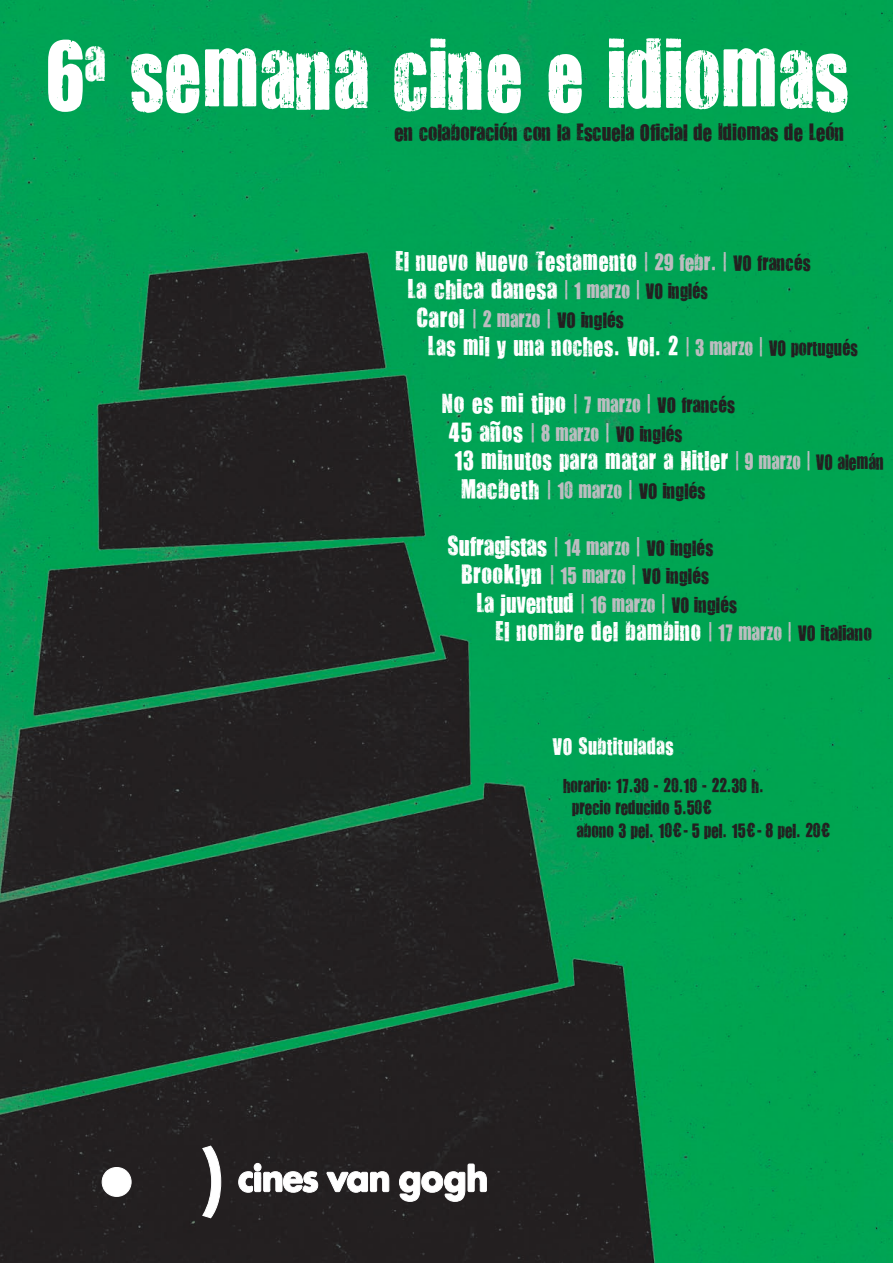
<style>
.page{position:relative;width:893px;height:1263px;background:#fff}
.page>*{position:absolute;margin:0;border:0;box-sizing:border-box;transform-origin:0 0}
.t1{font:81px "You Are Loved Modif";letter-spacing:.01em;color:#fff}
.t2{font:22.5px/28.5px "You Are Loved Modif";letter-spacing:.025em;color:#fff}
.t3{font:22.5px "You Are Loved Modif";color:#fff;scale:1.05 1}
.t4{font:22.5px "You Are Loved Modif";letter-spacing:.025em;color:#fff;scale:1.05 1}
.t5{font:19.5px "You Are Loved Modif";color:#bcbdc0;scale:1.05 1}
.t6{font:19.5px "You Are Loved Modif";color:#231f20;scale:1.06 1}
.t7{font:19.5px "You Are Loved Modif";letter-spacing:.025em;color:#fff}
.t8{font:16.5px/22.5px "You Are Loved Modif";color:#231f20}
.s1{font-size:19.5px;color:#bcbdc0}
.s2{font-size:18px;color:#231f20}
.s3{font-size:22.5px;color:#fff}
</style>
<div class="page">
<img style="left:0;top:0;width:893px;height:1263px">
<svg style="left:203px;top:1146px;width:18px;height:72px"></svg>
<div style="left:102px;top:1167px;width:29px;height:29px;background:#fff;border-radius:50%"></div>
<div style="left:102px;top:1167px;width:29px;height:29px;border:1px solid #fff;border-radius:50%"></div>
<svg style="left:264px;top:1171px;width:54px;height:21px"></svg>
<svg style="left:327px;top:1171px;width:62px;height:21px"></svg>
<div style="left:354px;top:1177px;width:8px;height:9px;border:1px solid #fff;border-radius:50%"></div>
<svg style="left:239px;top:1171px;width:14px;height:21px"></svg>
<div style="left:255px;top:1172px;width:6px;height:19px;background:#fff"></div>
<div style="left:255px;top:1172px;width:6px;height:20px;border:1px solid #fff"></div>
<div style="left:254px;top:1163px;width:7px;height:8px;background:#fff;border-radius:50%"></div>
<div style="left:254px;top:1163px;width:7px;height:8px;border:1px solid #fff;border-radius:50%"></div>
<svg style="left:399px;top:1164px;width:88px;height:37px"></svg>
<div style="left:451px;top:1177px;width:8px;height:9px;border:1px solid #fff;border-radius:50%"></div>
<h1 class="t1" style="left:46px;top:31px;width:804px">6<sup>a</sup> semana cine e idiomas</h1>
<p class="t6" style="left:394px;top:121px;width:426px">en colaboración con la Escuela Oficial de Idiomas de León</p>
<p class="t2" style="left:408px;top:248px;width:405px;text-indent:-12px">El nuevo Nuevo Testamento <span class="s1">| 29 febr. |</span> <span class="s2">VO francés<br></span>La chica danesa <span class="s1">| 1 marzo |</span> <span class="s2">VO inglés</span></p>
<p class="t5" style="left:417px;top:309px;width:199px"><span class="s3">Carol</span> | 2 marzo | <span class="s2">VO inglés</span></p>
<p class="t2" style="left:428px;top:333px;width:431px">Las mil y una noches. Vol. 2 <span class="s1">| 3 marzo |</span> <span class="s2">VO portugués</span></p>
<p class="t4" style="left:441px;top:391px;width:281px">No es mi tipo <span class="s1">| 7 marzo |</span> <span class="s2">VO francés</span></p>
<p class="t5" style="left:449px;top:423px;width:224px"><span class="s3">45 años</span> | 8 marzo | <span class="s2">VO inglés</span></p>
<p class="t2" style="left:455px;top:447px;width:431px">13 minutos para matar a Hitler <span class="s1">| 9 marzo |</span> <span class="s2">VO alemán</span></p>
<p class="t5" style="left:461px;top:480px;width:234px"><span class="s3">Macbeth</span> | 10 marzo | <span class="s2">VO inglés</span></p>
<p class="t3" style="left:448px;top:534px;width:254px">Sufragistas <span class="s1">| 14 marzo |</span> <span class="s2">VO inglés</span></p>
<p class="t5" style="left:461px;top:565px;width:238px"><span class="s3">Brooklyn</span> | 15 marzo | <span class="s2">VO inglés</span></p>
<p class="t2" style="left:495px;top:590px;width:378px;text-indent:-19px">La juventud <span class="s1">| 16 marzo |</span> <span class="s2">VO inglés<br></span>El nombre del bambino <span class="s1">| 17 marzo |</span> <span class="s2">VO italiano</span></p>
<p class="t7" style="left:552px;top:736px;width:123px">VO Subtituladas</p>
<p class="t8" style="left:572px;top:775px;width:259px;text-indent:-9px">horario: 17.30 - 20.10 - 22.30 h.<br>precio reducido 5.50€<br>abono 3 pel. 10€- 5 pel. 15€- 8 pel. 20€</p>
</div>
